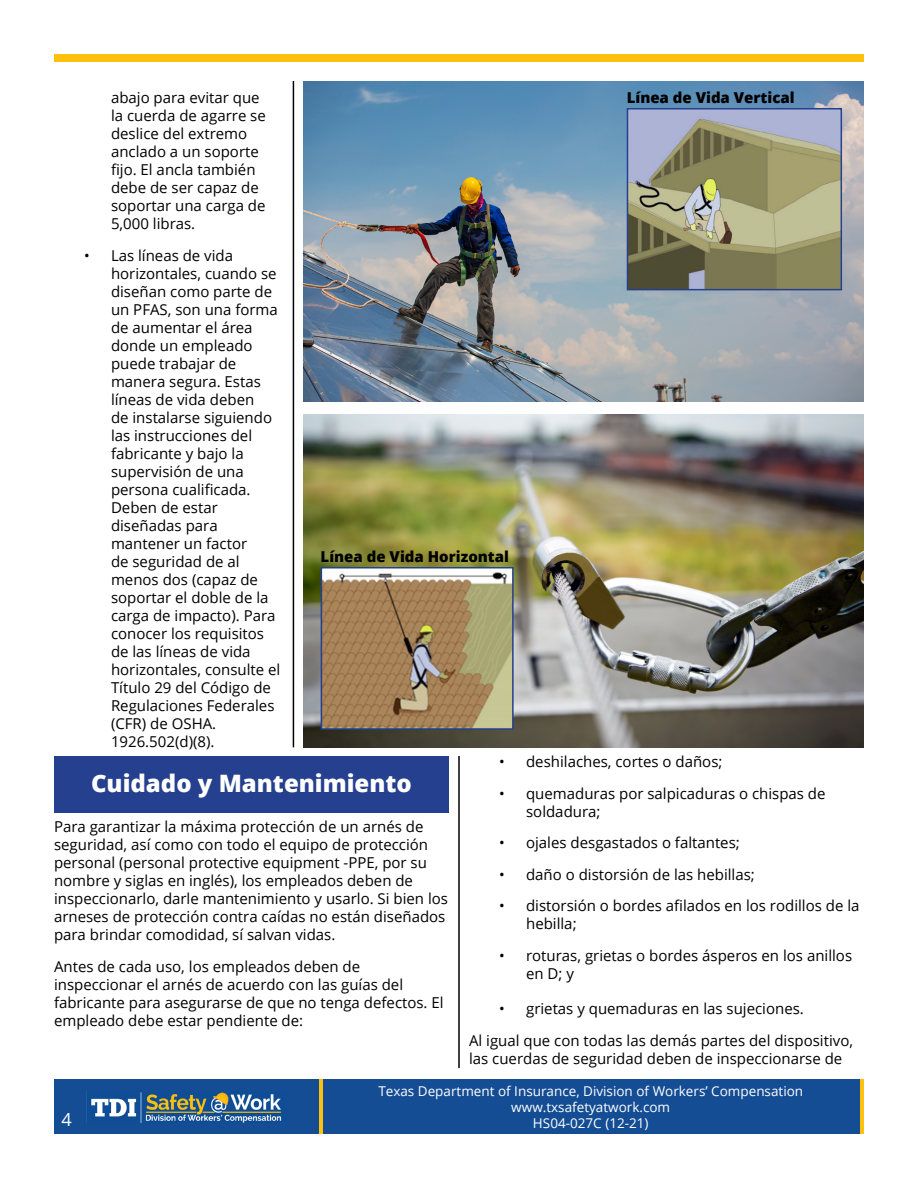
<style>
.page{position:relative;width:918px;height:1188px;background:#fff}
.page>*{position:absolute;margin:0;border:0;box-sizing:border-box;transform-origin:0 0}
.t1{font:800 24px "Open Sans";color:#fff}
.t2{font:18px "Open Sans";color:#fff}
.t3{font:15px/18px "Open Sans";color:#000}
.t4{font:800 15px "Open Sans";color:#000}
.t5{font:13.5px/16.2px "Open Sans";color:#fff;text-align:center}
</style>
<div class="page">
<div style="left:54px;top:756px;width:395px;height:56px;background:#25408f"></div>
<img style="left:303px;top:81px;width:561px;height:321px">
<img style="left:303px;top:414px;width:561px;height:333px">
<img style="left:630px;top:111px;width:209px;height:176px">
<div style="left:627px;top:108px;width:215px;height:182px;border:2px solid #25408f"></div>
<img style="left:324px;top:570px;width:187px;height:157px">
<div style="left:321px;top:567px;width:193px;height:163px;border:2px solid #25408f"></div>
<div style="left:54px;top:1080px;width:810px;height:54px;background:#154d94"></div>
<img style="left:90px;top:1092px;width:192px;height:31px">
<hr style="left:860px;top:1080px;width:4px;height:54px;background:#fec00f">
<hr style="left:319px;top:1080px;width:4px;height:54px;background:#fec00f">
<hr style="left:458px;top:756px;width:2px;height:312px;background:#000">
<hr style="left:293px;top:81px;width:1px;height:666px;background:#000">
<div style="left:54px;top:54px;width:810px;height:7px;background:#fec00f"></div>
<p class="t4" style="left:627px;top:86px;width:169px">Línea de Vida Vertical</p>
<p class="t3" style="left:111px;top:88px;width:156px">abajo para evitar que la cuerda de agarre se deslice del extremo anclado a un soporte fijo. El ancla también debe de ser capaz de soportar una carga de<br>5,000 libras.</p>
<p class="t3" style="left:111px;top:246px;width:171px;text-indent:-27px">• Las líneas de vida horizontales, cuando se diseñan como parte de un PFAS, son una forma de aumentar el área donde un empleado puede trabajar de manera segura. Estas líneas de vida deben<br>de instalarse siguiendo las instrucciones del fabricante y bajo la supervisión de una persona cualificada.<br>Deben de estar diseñadas para mantener un factor<br>de seguridad de al menos dos (capaz de soportar el doble de la carga de impacto). Para conocer los requisitos de las líneas de vida horizontales, consulte el<br>Título 29 del Código de<br>Regulaciones Federales (CFR) de OSHA.<br>1926.502(d)(8).</p>
<h1 class="t1" style="left:91px;top:765px;width:322px">Cuidado y Mantenimiento</h1>
<p class="t3" style="left:54px;top:817px;width:396px">Para garantizar la máxima protección de un arnés de seguridad, así como con todo el equipo de protección personal (personal protective equipment -PPE, por su nombre y siglas en inglés), los empleados deben de inspeccionarlo, darle mantenimiento y usarlo. Si bien los arneses de protección contra caídas no están diseñados para brindar comodidad, sí salvan vidas.</p>
<p class="t3" style="left:54px;top:957px;width:391px">Antes de cada uso, los empleados deben de inspeccionar el arnés de acuerdo con las guías del fabricante para asegurarse de que no tenga defectos. El empleado debe estar pendiente de:</p>
<p class="t4" style="left:321px;top:545px;width:190px">Línea de Vida Horizontal</p>
<p class="t3" style="left:499px;top:753px;width:225px">• deshilaches, cortes o daños;</p>
<p class="t3" style="left:526px;top:784px;width:301px;text-indent:-27px">• quemaduras por salpicaduras o chispas de soldadura;</p>
<p class="t3" style="left:499px;top:834px;width:242px">• ojales desgastados o faltantes;</p>
<p class="t3" style="left:499px;top:865px;width:257px">• daño o distorsión de las hebillas;</p>
<p class="t3" style="left:526px;top:897px;width:335px;text-indent:-27px">• distorsión o bordes afilados en los rodillos de la hebilla;</p>
<p class="t3" style="left:526px;top:946px;width:328px;text-indent:-27px">• roturas, grietas o bordes ásperos en los anillos en D; y</p>
<p class="t3" style="left:469px;top:992px;width:385px;line-height:31.5px;text-indent:30px">• grietas y quemaduras en las sujeciones.<br>Al igual que con todas las demás partes del dispositivo,</p>
<p class="t3" style="left:469px;top:1049px;width:375px">las cuerdas de seguridad deben de inspeccionarse de</p>
<p class="t5" style="left:378px;top:1082px;width:426px">Texas Department of Insurance, Division of Workers’ Compensation www.txsafetyatwork.com</p>
<p class="t2" style="left:62px;top:1107px;width:12px">4</p>
<p class="t5" style="left:533px;top:1115px;width:117px">HS04-027C (12-21)</p>
</div>
